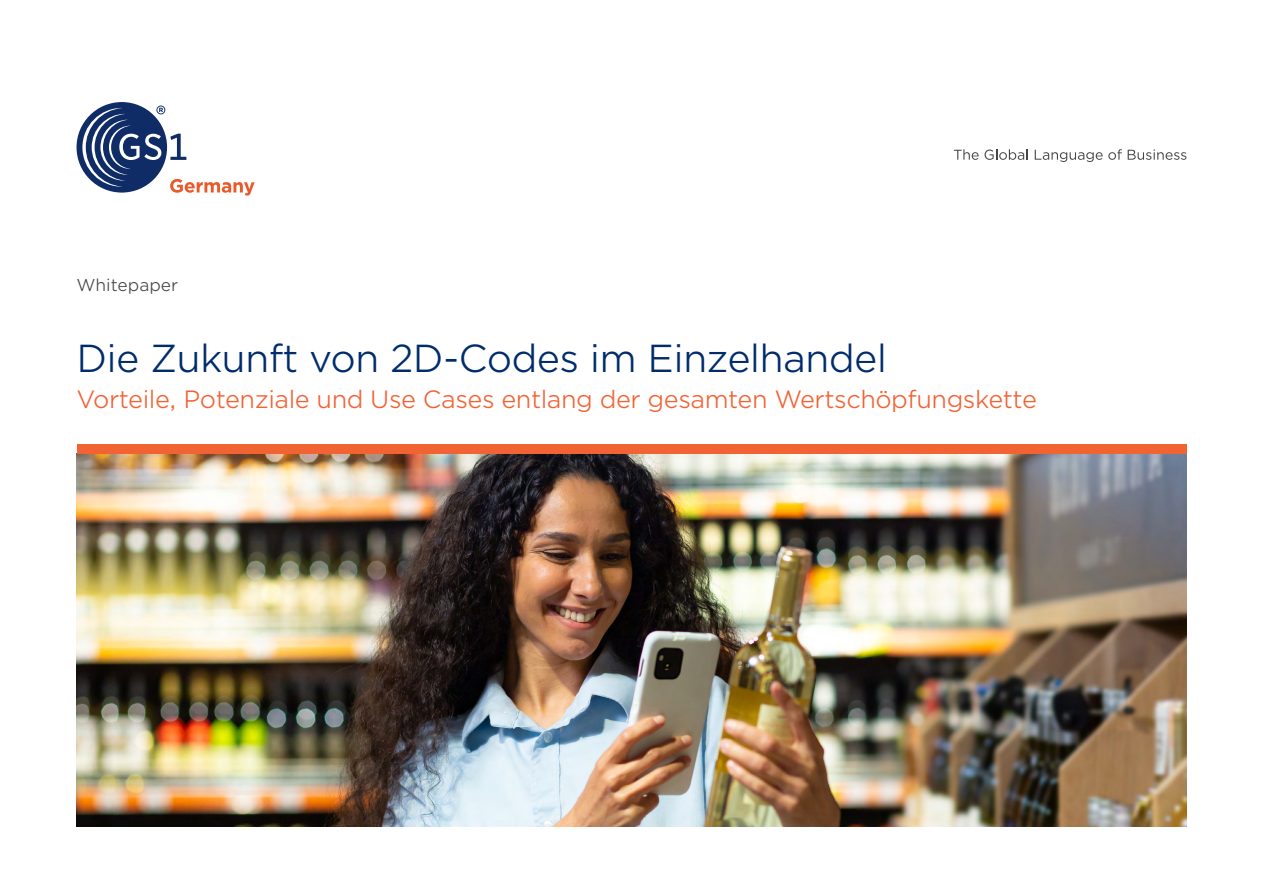
<style>
.page{position:relative;width:1263px;height:893px;background:#fff}
.page>*{position:absolute;margin:0;border:0;box-sizing:border-box;transform-origin:0 0}
.t1{font:37.5px "Gotham Office";letter-spacing:-.02em;color:#002c6c}
.t2{font:24px "Gotham Office";letter-spacing:-.02em;color:#f26334}
.t3{font:16.5px "Gotham Office";color:#454545}
</style>
<div class="page">
<div style="left:77px;top:102px;width:90px;height:91px;background:#102c66;border-radius:50%"></div>
<svg style="left:82px;top:106px;width:173px;height:90px"></svg>
<svg style="left:954px;top:149px;width:74px;height:11px"></svg>
<svg style="left:1035px;top:149px;width:87px;height:13px"></svg>
<svg style="left:1128px;top:150px;width:58px;height:10px"></svg>
<img style="left:77px;top:453px;width:1109px;height:373px">
<div style="left:77px;top:444px;width:1109px;height:9px;background:#f26334"></div>
<p class="t3" style="left:77px;top:274px;width:103px">Whitepaper</p>
<h1 class="t1" style="left:77px;top:333px;width:812px">Die Zukunft von 2D-Codes im Einzelhandel</h1>
<p class="t2" style="left:77px;top:383px;width:962px">Vorteile, Potenziale und Use Cases entlang der gesamten Wertschöpfungskette</p>
</div>
